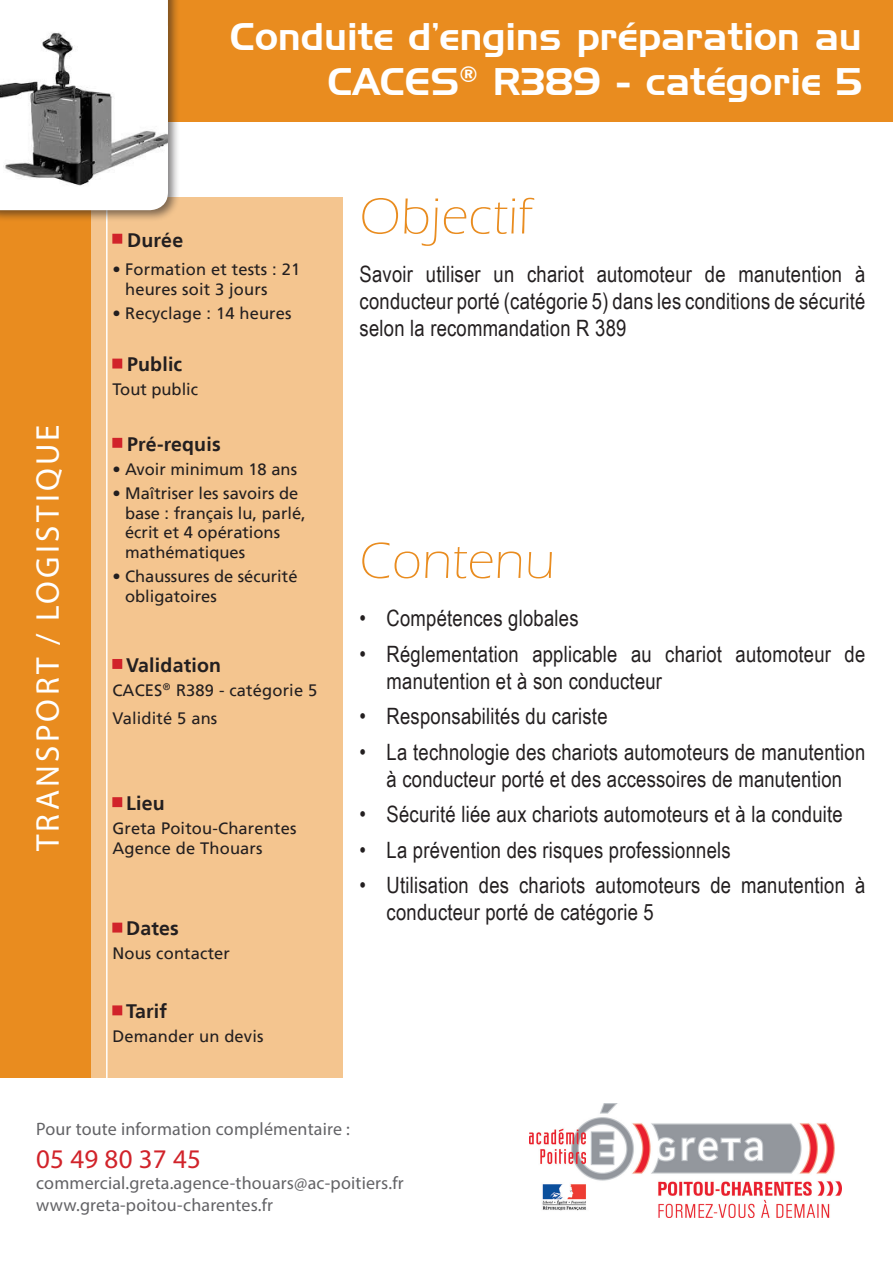
<style>
.page{position:relative;width:893px;height:1263px;background:#fff}
.page>*{position:absolute;margin:0;border:0;box-sizing:border-box;transform-origin:0 0}
.t1{font:300 52.5px "Eras ITC";letter-spacing:.01em;color:#e98c1f}
.t2{font:37.5px/45px "Handel Gothic BT";letter-spacing:.01em;color:#fff;text-align:right}
.t3{font:33px "Myriad Pro";letter-spacing:.1em;color:#fff}
.t4{font:27px "Myriad Pro";letter-spacing:.01em;color:#d1232a}
.t5{font:22.5px/27px "Arial Narrow";letter-spacing:.01em;color:#231f20}
.t6{font:700 19.5px "Frutiger LT";letter-spacing:.01em;color:#231f20}
.t7{font:18px "Myriad Pro";letter-spacing:.01em;color:#636366}
.t8{font:16.5px/19.8px "Frutiger LT";letter-spacing:.01em;color:#231f20}
</style>
<div class="page">
<div style="left:118px;top:0;width:775px;height:122px;background:#e98c1f"></div>
<div style="left:87px;top:198px;width:256px;height:880px;background:#f4c58f"></div>
<div style="left:0;top:198px;width:91px;height:880px;background:#e98c1f"></div>
<img style="left:529px;top:1103px;width:313px;height:114px">
<hr style="left:106px;top:198px;width:2px;height:880px;background:#fff">
<div style="left:0;top:0;width:180px;height:223px;background:#231f20;opacity:.57"></div>
<svg style="left:0;top:0;width:168px;height:210px"></svg>
<img style="left:0;top:26px;width:168px;height:167px">
<div style="left:112px;top:234px;width:10px;height:10px;background:#d1232a;border:2px solid #d1232a"></div>
<div style="left:112px;top:359px;width:10px;height:9px;background:#d1232a;border:2px solid #d1232a"></div>
<div style="left:112px;top:659px;width:10px;height:10px;background:#d1232a;border:2px solid #d1232a"></div>
<div style="left:112px;top:1005px;width:10px;height:10px;background:#d1232a;border:2px solid #d1232a"></div>
<div style="left:112px;top:923px;width:10px;height:9px;background:#d1232a;border:2px solid #d1232a"></div>
<div style="left:112px;top:797px;width:10px;height:10px;background:#d1232a;border:2px solid #d1232a"></div>
<div style="left:112px;top:438px;width:10px;height:10px;background:#d1232a;border:2px solid #d1232a"></div>
<p class="t2" style="left:230px;top:14px;width:633px">Conduite d’engins préparation au<br>CACES<sup>®</sup> R389 - catégorie 5</p>
<h3 class="t3" style="left:27px;top:851px;width:428px;rotate:-90deg">TRANSPORT / LOGISTIQUE</h3>
<p class="t6" style="left:127px;top:228px;width:58px">Durée</p>
<p class="t8" style="left:125px;top:259px;width:177px;text-indent:-13px">• Formation et tests : 21 heures soit 3 jours</p>
<p class="t8" style="left:112px;top:303px;width:181px">• Recyclage : 14 heures</p>
<p class="t6" style="left:127px;top:353px;width:57px">Public</p>
<p class="t8" style="left:112px;top:380px;width:87px">Tout public</p>
<p class="t6" style="left:127px;top:432px;width:95px">Pré-requis</p>
<p class="t8" style="left:112px;top:459px;width:186px">• Avoir minimum 18 ans</p>
<p class="t8" style="left:125px;top:483px;width:182px;text-indent:-13px">• Maîtriser les savoirs de base : français lu, parlé, écrit et 4 opérations mathématiques</p>
<p class="t8" style="left:125px;top:567px;width:174px;text-indent:-13px">• Chaussures de sécurité obligatoires</p>
<p class="t6" style="left:126px;top:653px;width:96px">Validation</p>
<p class="t8" style="left:112px;top:680px;width:206px">CACES<sup>®</sup> R389 - catégorie 5</p>
<p class="t8" style="left:112px;top:708px;width:106px">Validité 5 ans</p>
<p class="t6" style="left:126px;top:792px;width:40px">Lieu</p>
<p class="t8" style="left:112px;top:818px;width:186px">Greta Poitou-Charentes</p>
<p class="t8" style="left:112px;top:838px;width:152px">Agence de Thouars</p>
<p class="t6" style="left:126px;top:917px;width:54px">Dates</p>
<p class="t8" style="left:112px;top:944px;width:119px">Nous contacter</p>
<p class="t6" style="left:126px;top:1000px;width:42px">Tarif</p>
<p class="t8" style="left:112px;top:1027px;width:153px">Demander un devis</p>
<p class="t1" style="left:360px;top:187px;width:173px">Objectif</p>
<p class="t5" style="left:360px;top:259px;width:507px;text-align:justify">Savoir utiliser un chariot automoteur de manutention à conducteur porté (catégorie 5) dans les conditions de sécurité selon la recommandation R 389</p>
<p class="t1" style="left:360px;top:531px;width:197px">Contenu</p>
<p class="t5" style="left:360px;top:604px;width:220px">• Compétences globales</p>
<p class="t5" style="left:387px;top:639px;width:480px;text-indent:-27px">• Réglementation applicable au chariot automoteur de manutention et à son conducteur</p>
<p class="t5" style="left:360px;top:702px;width:249px">• Responsabilités du cariste</p>
<p class="t5" style="left:360px;top:737px;width:507px;text-align:center">• La technologie des chariots automoteurs de manutention à conducteur porté et des accessoires de manutention</p>
<p class="t5" style="left:360px;top:800px;width:485px">• Sécurité liée aux chariots automoteurs et à la conduite</p>
<p class="t5" style="left:360px;top:835px;width:373px">• La prévention des risques professionnels</p>
<p class="t5" style="left:387px;top:871px;width:480px;text-indent:-27px">• Utilisation des chariots automoteurs de manutention à conducteur porté de catégorie 5</p>
<p class="t7" style="left:36px;top:1118px;width:315px">Pour toute information complémentaire :</p>
<p class="t4" style="left:36px;top:1142px;width:166px">05 49 80 37 45</p>
<p class="t7" style="left:36px;top:1172px;width:369px">commercial.greta.agence-thouars@ac-poitiers.fr</p>
<p class="t7" style="left:36px;top:1194px;width:238px">www.greta-poitou-charentes.fr</p>
</div>
